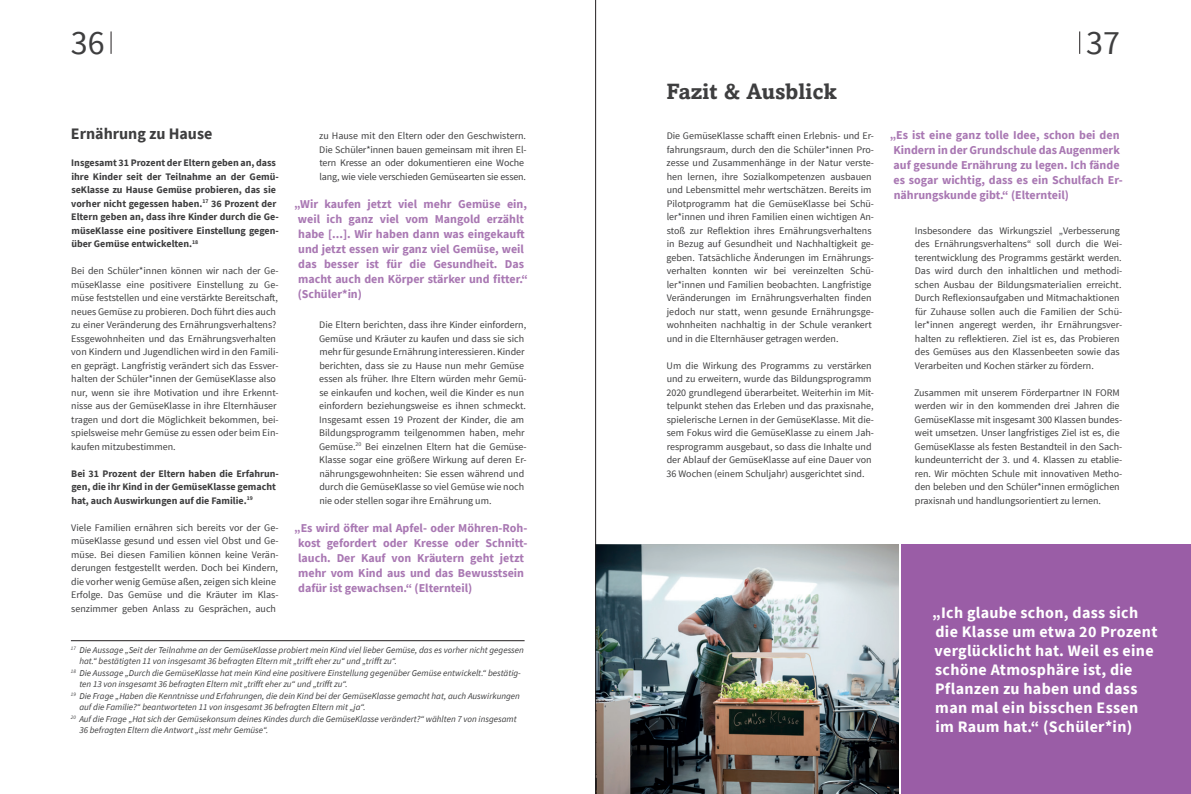
<style>
.page{position:relative;width:1191px;height:794px;background:#fff}
.page>*{position:absolute;margin:0;border:0;box-sizing:border-box;transform-origin:0 0}
.t1{font:34px "Source Sans Pro";color:#3e3e3f}
.Headline{font:700 22px "Amasis MT Pro";color:#3e3e3f}
.Fließtext_eingerückt{font:700 16px/19px "Source Sans Pro";letter-spacing:.02em;color:#fff}
.Fließtext_eingerückt-2{font:700 16px "Source Sans Pro";color:#3e3e3f}
.Fließtext_eingerückt-3{font:700 12px/15px "Source Sans Pro";color:#a978b3}
.Fließtext_eingerückt-4{font:10px/13.5px "Source Sans Pro";color:#3e3e3f}
.Fließtext_eingerückt-5{font:700 10px/13.5px "Source Sans Pro";color:#3e3e3f}
.Bildunterschrift{font:italic 9px/11.5px "Source Sans Pro";color:#3e3e3f}
</style>
<div class="page">
<hr style="left:71px;top:640px;width:453px;height:1px;background:#231f20">
<img style="left:596px;top:544px;width:302px;height:250px">
<svg style="left:1079px;top:31px;width:1px;height:23px"></svg>
<svg style="left:111px;top:31px;width:1px;height:23px"></svg>
<div style="left:901px;top:544px;width:290px;height:250px;background:#9a5da6"></div>
<hr style="left:595px;top:0;width:1px;height:794px;background:#231f20">
<h1 class="t1" style="left:71px;top:21px;width:35px">36</h1>
<h1 class="t1" style="left:1086px;top:21px;width:35px">37</h1>
<p class="Fließtext_eingerückt-2" style="left:71px;top:123px;width:143px">Ernährung zu Hause</p>
<p class="Fließtext_eingerückt-5" style="left:71px;top:156px;width:209px">Insgesamt 31 Prozent der Eltern geben an, dass ihre Kinder seit der Teilnahme an der Gemü&shy;seKlasse zu Hause Gemüse probieren, das sie vorher nicht gegessen haben.<sup>17</sup> 36 Prozent der Eltern geben an, dass ihre Kinder durch die Ge&shy;müseKlasse eine positivere Einstellung gegen&shy;über Gemüse entwickelten.<sup>18</sup></p>
<p class="Fließtext_eingerückt-4" style="left:71px;top:264px;width:209px">Bei den Schüler*innen können wir nach der Ge&shy;müseKlasse eine positivere Einstellung zu Ge&shy;müse feststellen und eine verstärkte Bereitschaft, neues Gemüse zu probieren. Doch führt dies auch zu einer Veränderung des Ernährungsverhaltens?<br>Essgewohnheiten und das Ernährungsverhalten von Kindern und Jugendlichen wird in den Famili&shy;en geprägt. Langfristig verändert sich das Essver&shy;halten der Schüler*innen der GemüseKlasse also nur, wenn sie ihre Motivation und ihre Erkennt&shy;nisse aus der GemüseKlasse in ihre Elternhäuser tragen und dort die Möglichkeit bekommen, bei&shy;spielsweise mehr Gemüse zu essen oder beim Ein&shy;kaufen mitzubestimmen.</p>
<p class="Fließtext_eingerückt-5" style="left:71px;top:466px;width:209px">Bei 31 Prozent der Eltern haben die Erfahrun&shy;gen, die ihr Kind in der GemüseKlasse gemacht hat, auch Auswirkungen auf die Familie.<sup>19</sup></p>
<p class="Fließtext_eingerückt-4" style="left:71px;top:521px;width:209px">Viele Familien ernähren sich bereits vor der Ge&shy;müseKlasse gesund und essen viel Obst und Ge&shy;müse. Bei diesen Familien können keine Verän&shy;derungen festgestellt werden. Doch bei Kindern, die vorher wenig Gemüse aßen, zeigen sich kleine Erfolge. Das Gemüse und die Kräuter im Klas&shy;senzimmer geben Anlass zu Gesprächen, auch</p>
<p class="Fließtext_eingerückt-4" style="left:319px;top:129px;width:209px">zu Hause mit den Eltern oder den Geschwistern.<br>Die Schüler*innen bauen gemeinsam mit ihren El&shy;tern Kresse an oder dokumentieren eine Woche lang, wie viele verschieden Gemüsearten sie essen.</p>
<p class="Fließtext_eingerückt-3" style="left:294px;top:196px;width:235px">„Wir kaufen jetzt viel mehr Gemüse ein, weil ich ganz viel vom Mangold erzählt habe [...]. Wir haben dann was eingekauft und jetzt essen wir ganz viel Gemüse, weil das besser ist für die Gesundheit. Das macht auch den Körper stärker und fitter.“ (Schüler*in)</p>
<p class="Fließtext_eingerückt-4" style="left:319px;top:318px;width:209px">Die Eltern berichten, dass ihre Kinder einfordern, Gemüse und Kräuter zu kaufen und dass sie sich mehr für gesunde Ernährung interessieren. Kinder berichten, dass sie zu Hause nun mehr Gemüse essen als früher. Ihre Eltern würden mehr Gemü&shy;se einkaufen und kochen, weil die Kinder es nun einfordern beziehungsweise es ihnen schmeckt.<br>Insgesamt essen 19 Prozent der Kinder, die am Bildungsprogramm teilgenommen haben, mehr Gemüse.<sup>20</sup> Bei einzelnen Eltern hat die Gemüse-Klasse sogar eine größere Wirkung auf deren Er&shy;nährungsgewohnheiten: Sie essen während und durch die GemüseKlasse so viel Gemüse wie noch nie oder stellen sogar ihre Ernährung um.</p>
<p class="Fließtext_eingerückt-3" style="left:298px;top:520px;width:231px;text-indent:-4px">„Es wird öfter mal Apfel- oder Möhren-Roh&shy;kost gefordert oder Kresse oder Schnitt&shy;lauch. Der Kauf von Kräutern geht jetzt mehr vom Kind aus und das Bewusstsein dafür ist gewachsen.“ (Elternteil)</p>
<p class="Bildunterschrift" style="left:79px;top:644px;width:446px;text-indent:-9px"><sup>17</sup> Die Aussage „Seit der Teilnahme an der GemüseKlasse probiert mein Kind viel lieber Gemüse, das es vorher nicht gegessen hat.“ bestätigten 11 von insgesamt 36 befragten Eltern mit „trifft eher zu“ und „trifft zu“.</p>
<p class="Bildunterschrift" style="left:79px;top:667px;width:443px;text-indent:-9px"><sup>18</sup> Die Aussage „Durch die GemüseKlasse hat mein Kind eine positivere Einstellung gegenüber Gemüse entwickelt.“ bestätig&shy;ten 13 von insgesamt 36 befragten Eltern mit „trifft eher zu“ und „trifft zu“.</p>
<p class="Bildunterschrift" style="left:79px;top:690px;width:442px;text-indent:-9px"><sup>19</sup> Die Frage „Haben die Kenntnisse und Erfahrungen, die dein Kind bei der GemüseKlasse gemacht hat, auch Auswirkungen auf die Familie?“ beantworteten 11 von insgesamt 36 befragten Eltern mit „ja“.</p>
<p class="Bildunterschrift" style="left:79px;top:713px;width:439px;text-indent:-9px"><sup>20</sup> Auf die Frage „Hat sich der Gemüsekonsum deines Kindes durch die GemüseKlasse verändert?“ wählten 7 von insgesamt<br>36 befragten Eltern die Antwort „isst mehr Gemüse“.</p>
<p class="Headline" style="left:666px;top:78px;width:172px">Fazit &amp; Ausblick</p>
<p class="Fließtext_eingerückt-4" style="left:666px;top:129px;width:209px">Die GemüseKlasse schafft einen Erlebnis- und Er&shy;fahrungsraum, durch den die Schüler*innen Pro&shy;zesse und Zusammenhänge in der Natur verste&shy;hen lernen, ihre Sozialkompetenzen ausbauen und Lebensmittel mehr wertschätzen. Bereits im Pilotprogramm hat die GemüseKlasse bei Schü&shy;ler*innen und ihren Familien einen wichtigen An&shy;stoß zur Reflektion ihres Ernährungsverhaltens in Bezug auf Gesundheit und Nachhaltigkeit ge&shy;geben. Tatsächliche Änderungen im Ernährungs&shy;verhalten konnten wir bei vereinzelten Schü&shy;ler*innen und Familien beobachten. Langfristige Veränderungen im Ernährungsverhalten finden jedoch nur statt, wenn gesunde Ernährungsge&shy;wohnheiten nachhaltig in der Schule verankert und in die Elternhäuser getragen werden.</p>
<p class="Fließtext_eingerückt-4" style="left:666px;top:359px;width:209px">Um die Wirkung des Programms zu verstärken und zu erweitern, wurde das Bildungsprogramm 2020 grundlegend überarbeitet. Weiterhin im Mit&shy;telpunkt stehen das Erleben und das praxisnahe, spielerische Lernen in der GemüseKlasse. Mit die&shy;sem Fokus wird die GemüseKlasse zu einem Jah&shy;resprogramm ausgebaut, so dass die Inhalte und der Ablauf der GemüseKlasse auf eine Dauer von 36 Wochen (einem Schuljahr) ausgerichtet sind.</p>
<p class="Fließtext_eingerückt-3" style="left:889px;top:127px;width:231px">„Es ist eine ganz tolle Idee, schon bei den</p>
<p class="Fließtext_eingerückt-3" style="left:893px;top:142px;width:231px">Kindern in der Grundschule das Augenmerk auf gesunde Ernährung zu legen. Ich fände es sogar wichtig, dass es ein Schulfach Er&shy;nährungskunde gibt.“ (Elternteil)</p>
<p class="Fließtext_eingerückt-4" style="left:914px;top:224px;width:209px">Insbesondere das Wirkungsziel „Verbesserung des Ernährungsverhaltens“ soll durch die Wei&shy;terentwicklung des Programms gestärkt werden.<br>Das wird durch den inhaltlichen und methodi&shy;schen Ausbau der Bildungsmaterialien erreicht.<br>Durch Reflexionsaufgaben und Mitmachaktionen für Zuhause sollen auch die Familien der Schü&shy;ler*innen angeregt werden, ihr Ernährungsver&shy;halten zu reflektieren. Ziel ist es, das Probieren des Gemüses aus den Klassenbeeten sowie das Verarbeiten und Kochen stärker zu fördern.</p>
<p class="Fließtext_eingerückt-4" style="left:914px;top:386px;width:210px">Zusammen mit unserem Förderpartner IN FORM werden wir in den kommenden drei Jahren die GemüseKlasse mit insgesamt 300 Klassen bundes&shy;weit umsetzen. Unser langfristiges Ziel ist es, die GemüseKlasse als festen Bestandteil in den Sach&shy;kundeunterricht der 3. und 4. Klassen zu etablie&shy;ren. Wir möchten Schule mit innovativen Metho&shy;den beleben und den Schüler*innen ermöglichen praxisnah und handlungsorientiert zu lernen.</p>
<p class="Fließtext_eingerückt" style="left:932px;top:603px;width:227px">„Ich glaube schon, dass sich die Klasse um etwa 20 Prozent verglücklicht hat. Weil es eine schöne Atmosphäre ist, die<br>Pflanzen zu haben und dass man mal ein bisschen Essen im Raum hat.“ (Schüler*in)</p>
</div>
